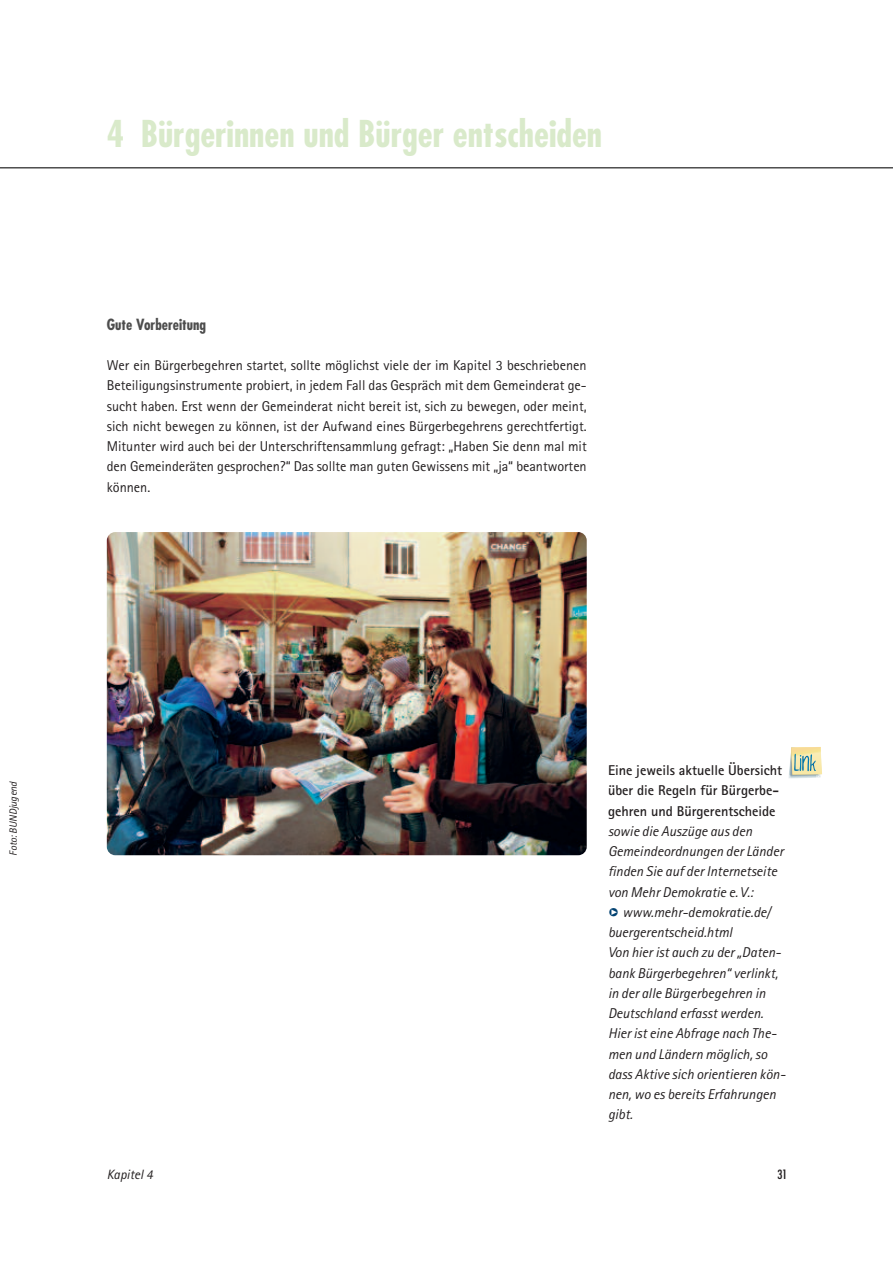
<style>
.page{position:relative;width:893px;height:1263px;background:#fff}
.page>*{position:absolute;margin:0;border:0;box-sizing:border-box;transform-origin:0 0}
.t1{font:700 condensed 36px "Futura";color:#d9eaca}
.t2{font:700 condensed 15px "Futura";color:#4d4d4d}
.t3{font:14.25px/20.2px "Agfa Rotis Sans Serif";letter-spacing:-.005em;color:#231f20;text-align:justify}
.t4{font:italic 14.25px/20.2px "Agfa Rotis Sans Serif";color:#231f20}
.t5{font:700 14.25px/20.2px "Agfa Rotis Sans Serif";color:#231f20}
.t6{font:italic 13.5px "Agfa Rotis Sans Serif";color:#231f20}
.t7{font:500 13.5px "Futura Condensed BQ";color:#231f20}
.t8{font:italic 10.5px "Agfa Rotis Sans Serif";color:#231f20}
.s1{color:#004171}
</style>
<div class="page">
<hr style="left:1px;top:167px;width:892px;height:2px;background:#4d4d4d">
<svg style="left:788px;top:747px;width:34px;height:31px"></svg>
<img style="left:107px;top:532px;width:480px;height:323px;border-radius:9px">
<h1 class="t1" style="left:107px;top:118px;width:497px">4 Bürgerinnen und Bürger entscheiden</h1>
<p class="t2" style="left:107px;top:317px;width:101px">Gute Vorbereitung</p>
<p class="t3" style="left:107px;top:357px;width:481px">Wer ein Bürgerbegehren startet, sollte möglichst viele der im Kapitel 3 beschriebenen Beteiligungsinstrumente probiert, in jedem Fall das Gespräch mit dem Gemeinderat ge&shy;sucht haben. Erst wenn der Gemeinderat nicht bereit ist, sich zu bewegen, oder meint, sich nicht bewegen zu können, ist der Aufwand eines Bürgerbegehrens gerechtfertigt.<br>Mitunter wird auch bei der Unterschriftensammlung gefragt: „Haben Sie denn mal mit den Gemeinderäten gesprochen?“ Das sollte man guten Gewissens mit „ja“ beantworten können.</p>
<p class="t8" style="left:10px;top:856px;width:76px;rotate:-90deg">Foto: BUNDjugend</p>
<p class="t5" style="left:608px;top:762px;width:176px">Eine jeweils aktuelle Übersicht über die Regeln für Bürgerbe&shy;gehren und Bürgerentscheide</p>
<p class="t4" style="left:608px;top:822px;width:177px">sowie die Auszüge aus den<br>Gemeindeordnungen der Länder finden Sie auf der Internetseite von Mehr Demokratie e. V.:</p>
<p class="t4" style="left:608px;top:903px;width:176px"><span class="s1">❑</span> www.mehr-demokratie.de/ buergerentscheid.html<br>Von hier ist auch zu der „Daten&shy;bank Bürgerbegehren“ verlinkt, in der alle Bürgerbegehren in<br>Deutschland erfasst werden.<br>Hier ist eine Abfrage nach The&shy;men und Ländern möglich, so dass Aktive sich orientieren kön&shy;nen, wo es bereits Erfahrungen gibt.</p>
<p class="t6" style="left:107px;top:1170px;width:48px">Kapitel 4</p>
<p class="t7" style="left:777px;top:1167px;width:11px">31</p>
</div>
